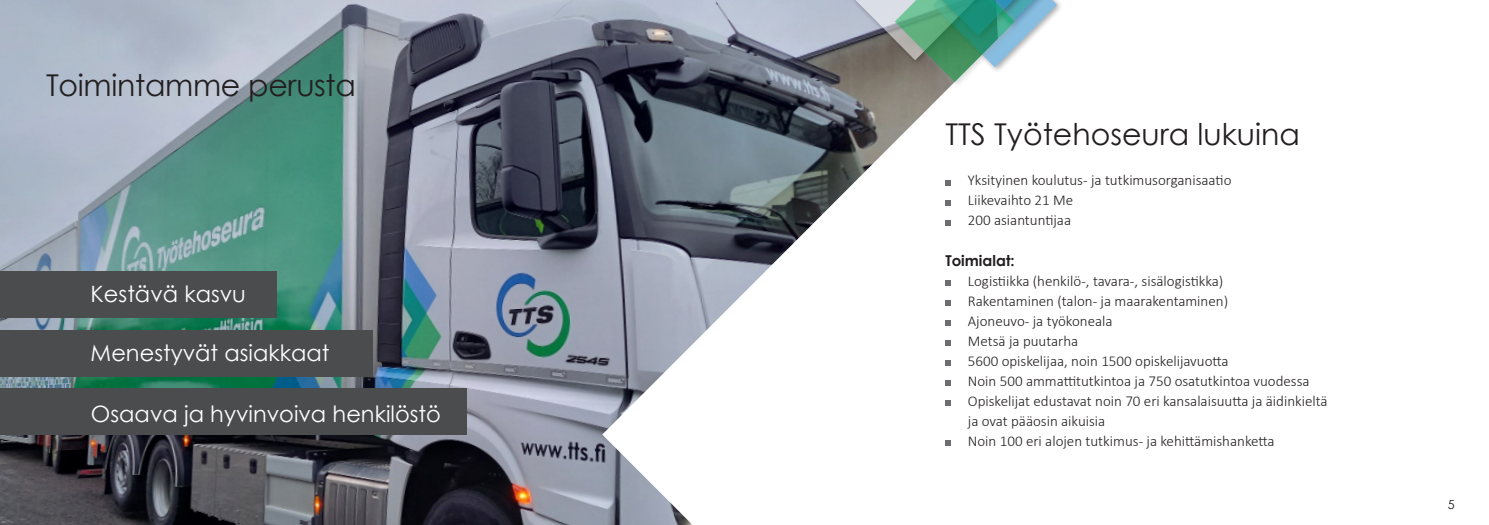
<style>
.page{position:relative;width:1489px;height:525px;background:#fff}
.page>*{position:absolute;margin:0;border:0;box-sizing:border-box;transform-origin:0 0}
.otsikko{font:30px "Century Gothic";color:#231f20}
.t1{font:22.5px "Century Gothic";color:#fff}
.t2{font:300 15px/20px "Calibri";color:#231f20}
.t3{font:700 15px "Century Gothic";color:#231f20}
.t4{font:12.5px "Century Gothic";color:#231f20}
</style>
<div class="page">
<img style="left:0;top:0;width:602px;height:524px">
<div style="left:0;top:271px;width:276px;height:47px;background:#4b4c4d"></div>
<div style="left:0;top:387px;width:466px;height:47px;background:#4b4c4d"></div>
<div style="left:0;top:330px;width:372px;height:46px;background:#4b4c4d"></div>
<svg style="left:602px;top:0;width:349px;height:524px"></svg>
<svg style="left:945px;top:180px;width:6px;height:5px"></svg>
<svg style="left:945px;top:200px;width:6px;height:5px"></svg>
<svg style="left:945px;top:220px;width:6px;height:5px"></svg>
<svg style="left:945px;top:280px;width:6px;height:5px"></svg>
<svg style="left:945px;top:300px;width:6px;height:5px"></svg>
<svg style="left:945px;top:320px;width:6px;height:5px"></svg>
<svg style="left:945px;top:340px;width:6px;height:5px"></svg>
<svg style="left:945px;top:360px;width:6px;height:5px"></svg>
<svg style="left:945px;top:380px;width:6px;height:5px"></svg>
<svg style="left:945px;top:400px;width:6px;height:5px"></svg>
<svg style="left:945px;top:440px;width:6px;height:5px"></svg>
<div style="left:850px;top:0;width:134px;height:67px;background:#231f20;opacity:.75"></div>
<div style="left:892px;top:0;width:129px;height:89px;background:#9d9fa2;opacity:.75"></div>
<svg style="left:853px;top:0;width:208px;height:82px"></svg>
<p class="otsikko" style="left:46px;top:64px;width:311px">Toimintamme perusta</p>
<p class="t1" style="left:91px;top:278px;width:157px">Kestävä kasvu</p>
<p class="t1" style="left:91px;top:336px;width:240px">Menestyvät asiakkaat</p>
<p class="t1" style="left:91px;top:397px;width:351px">Osaava ja hyvinvoiva henkilöstö</p>
<p class="otsikko" style="left:945px;top:113px;width:356px">TTS Työtehoseura lukuina</p>
<p class="t2" style="left:967px;top:170px;width:265px">Yksityinen koulutus- ja tutkimusorganisaatio</p>
<p class="t2" style="left:967px;top:190px;width:107px">Liikevaihto 21 Me</p>
<p class="t2" style="left:967px;top:210px;width:105px">200 asiantuntijaa</p>
<p class="t3" style="left:945px;top:248px;width:71px">Toimialat:</p>
<p class="t2" style="left:967px;top:270px;width:257px">Logistiikka (henkilö-, tavara-, sisälogistikka)</p>
<p class="t2" style="left:967px;top:290px;width:262px">Rakentaminen (talon- ja maarakentaminen)</p>
<p class="t2" style="left:967px;top:310px;width:146px">Ajoneuvo- ja työkoneala</p>
<p class="t2" style="left:967px;top:330px;width:112px">Metsä ja puutarha</p>
<p class="t2" style="left:967px;top:350px;width:262px">5600 opiskelijaa, noin 1500 opiskelijavuotta</p>
<p class="t2" style="left:967px;top:370px;width:343px">Noin 500 ammattitutkintoa ja 750 osatutkintoa vuodessa</p>
<p class="t2" style="left:967px;top:390px;width:361px">Opiskelijat edustavat noin 70 eri kansalaisuutta ja äidinkieltä ja ovat pääosin aikuisia</p>
<p class="t2" style="left:967px;top:430px;width:308px">Noin 100 eri alojen tutkimus- ja kehittämishanketta</p>
<p class="t4" style="left:1447px;top:495px;width:8px">5</p>
</div>
